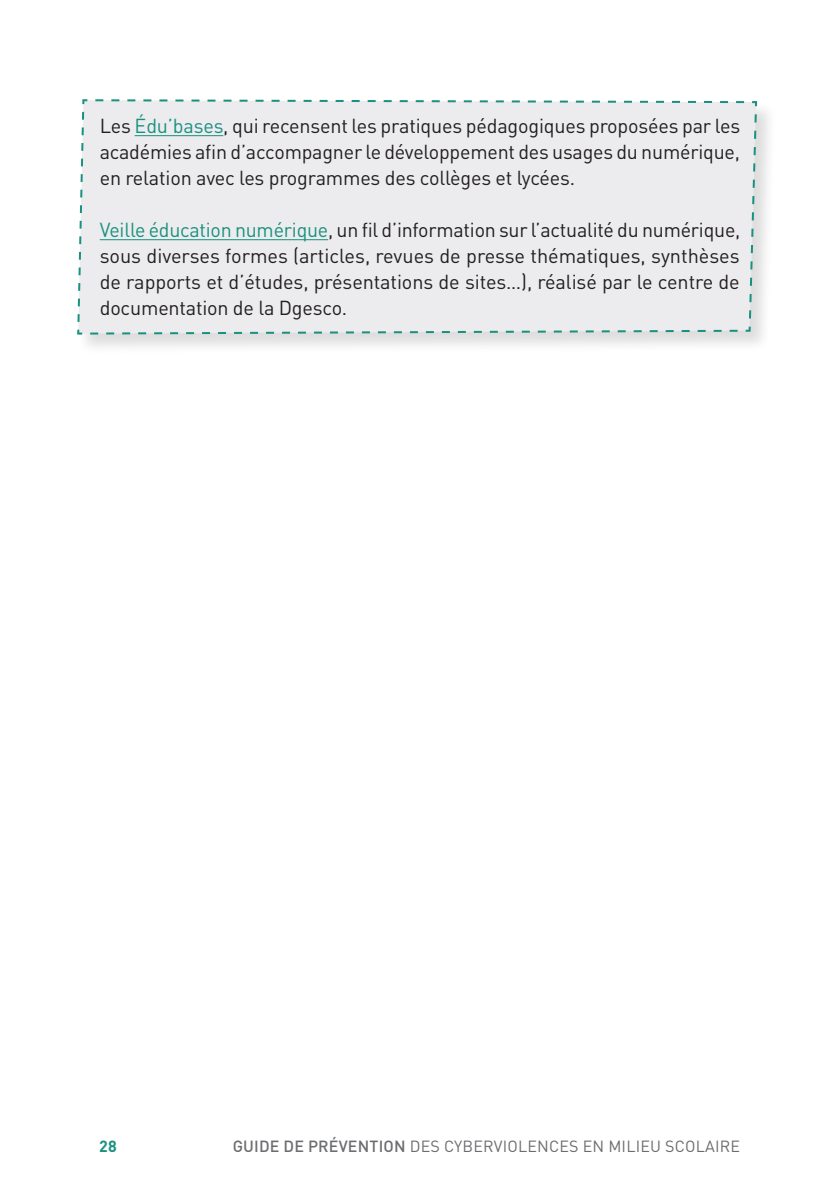
<style>
.page{position:relative;width:840px;height:1191px;background:#fff}
.page>*{position:absolute;margin:0;border:0;box-sizing:border-box;transform-origin:0 0}
.t1{font:20px/26px "DIN Pro";letter-spacing:-.01em;color:#231f20;text-align:justify}
.t2{font:16px "DIN Pro";letter-spacing:.01em;color:#6c6d70}
.t3{font:700 16px "DIN Pro";color:#1a9180}
.s1{color:#1a9180}
.s2{font-weight:500}
</style>
<div class="page">
<div style="left:77px;top:99px;width:699px;height:256px;background:#231f20;opacity:.15"></div>
<div style="left:77px;top:99px;width:680px;height:236px;background:#ececee"></div>
<hr style="left:135px;top:135px;width:88px;height:1px;background:#1a9180">
<hr style="left:100px;top:239px;width:228px;height:1px;background:#1a9180">
<p class="t1" style="left:100px;top:112px;width:641px">Les <span class="s1">Édu’bases</span>, qui recensent les pratiques pédagogiques proposées par les académies afin d’accompagner le développement des usages du numérique, en relation avec les programmes des collèges et lycées.</p>
<p class="t1" style="left:100px;top:216px;width:641px"><span class="s1">Veille éducation numérique</span>, un fil d’information sur l’actualité du numérique, sous diverses formes (articles, revues de presse thématiques, synthèses de rapports et d’études, présentations de sites…), réalisé par le centre de documentation de la Dgesco.</p>
<p class="t3" style="left:99px;top:1135px;width:19px">28</p>
<p class="t2" style="left:232px;top:1136px;width:508px"><span class="s2">GUIDE DE PRÉVENTION</span> DES CYBERVIOLENCES EN MILIEU SCOLAIRE</p>
</div>
